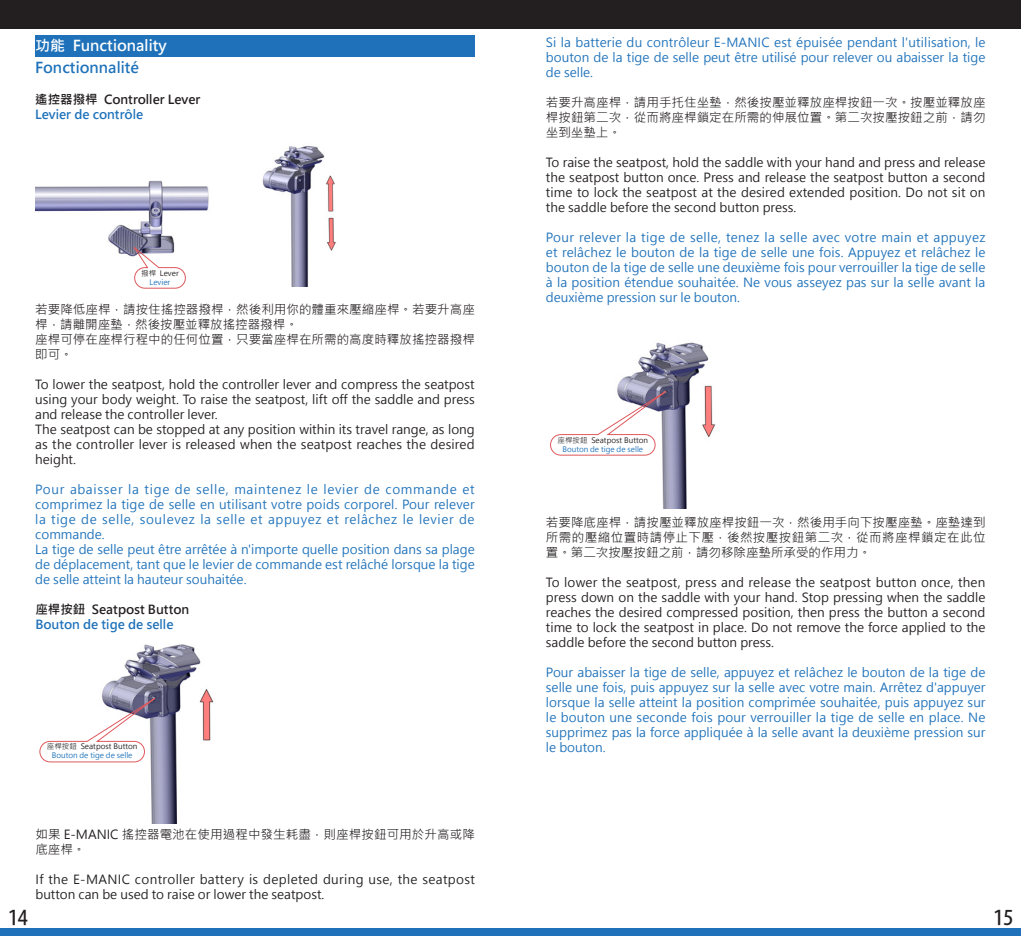
<style>
.page{position:relative;width:1021px;height:950px;background:#fff}
.page>*{position:absolute;margin:0;border:0;box-sizing:border-box;transform-origin:0 0}
.t1{font:700 20px "Adobe Fan Heiti Std";color:#231f20}
.t2{font:700 15px "Microsoft Jheng Hei";color:#fff}
.t3{font:700 15px "Microsoft Jheng Hei";color:#1f72ba}
.t4{font:12.5px/15px "Microsoft Jheng Hei";letter-spacing:.005em;color:#231f20;text-align:justify}
.t5{font:12.5px/15px "Microsoft Jheng Hei";color:#1f72ba;text-align:justify}
.t6{font:12.5px/15px "Microsoft Jheng Hei";letter-spacing:.03em;color:#231f20}
.t7{font:700 12.5px "Microsoft Jheng Hei";color:#231f20}
.t8{font:700 12.5px "Microsoft Jheng Hei";color:#1f72ba}
.t9{font:7.5px "Microsoft Jheng Hei";color:#1f72ba}
.t10{font:7.5px "Microsoft Jheng Hei";color:#231f20}
</style>
<div class="page">
<div style="left:0;top:0;width:1020px;height:28px;background:#231f20"></div>
<div style="left:0;top:928px;width:1020px;height:7px;background:#1f72ba"></div>
<div style="left:36px;top:35px;width:439px;height:22px;background:#1f72ba"></div>
<img style="left:35px;top:180px;width:174px;height:94px">
<img style="left:262px;top:146px;width:74px;height:141px">
<img style="left:608px;top:342px;width:107px;height:166px">
<img style="left:92px;top:644px;width:122px;height:179px">
<div style="left:40px;top:741px;width:105px;height:21px;border:1px solid #de585c;border-radius:10px"></div>
<div style="left:134px;top:267px;width:52px;height:21px;border:1px solid #de585c;border-radius:10px"></div>
<div style="left:550px;top:434px;width:105px;height:21px;border:1px solid #de585c;border-radius:10px"></div>
<p class="t2" style="left:35px;top:36px;width:133px">功能 Functionality</p>
<p class="t3" style="left:35px;top:58px;width:105px">Fonctionnalité</p>
<p class="t7" style="left:35px;top:91px;width:167px">遙控器撥桿 Controller Lever</p>
<p class="t8" style="left:35px;top:106px;width:110px">Levier de contrôle</p>
<p class="t10" style="left:141px;top:269px;width:39px">撥桿 Lever</p>
<p class="t9" style="left:150px;top:278px;width:22px">Levier</p>
<p class="t4" style="left:35px;top:302px;width:441px">若要降低座桿，請按住搖控器撥桿，然後利用你的體重來壓縮座桿。若要升高座桿，請離開座墊，然後按壓並釋放搖控器撥桿。</p>
<p class="t4" style="left:35px;top:332px;width:441px">座桿可停在座桿行程中的任何位置，只要當座桿在所需的高度時釋放搖控器撥桿即可。</p>
<p class="t4" style="left:35px;top:377px;width:441px">To lower the seatpost, hold the controller lever and compress the seatpost using your body weight. To raise the seatpost, lift off the saddle and press and release the controller lever.</p>
<p class="t4" style="left:35px;top:422px;width:441px">The seatpost can be stopped at any position within its travel range, as long as the controller lever is released when the seatpost reaches the desired height.</p>
<p class="t5" style="left:35px;top:482px;width:441px">Pour abaisser la tige de selle, maintenez le levier de commande et comprimez la tige de selle en utilisant votre poids corporel. Pour relever la tige de selle, soulevez la selle et appuyez et relâchez le levier de commande.</p>
<p class="t5" style="left:35px;top:542px;width:441px">La tige de selle peut être arrêtée à n'importe quelle position dans sa plage de déplacement, tant que le levier de commande est relâché lorsque la tige de selle atteint la hauteur souhaitée.</p>
<p class="t7" style="left:35px;top:601px;width:155px">座桿按鈕 Seatpost Button</p>
<p class="t8" style="left:35px;top:616px;width:140px">Bouton de tige de selle</p>
<p class="t10" style="left:47px;top:742px;width:92px">座桿按鈕 Seatpost Button</p>
<p class="t9" style="left:52px;top:751px;width:82px">Bouton de tige de selle</p>
<p class="t4" style="left:35px;top:827px;width:441px">如果 E-MANIC 搖控器電池在使用過程中發生耗盡，則座桿按鈕可用於升高或降底座桿。</p>
<p class="t6" style="left:35px;top:872px;width:441px">If the E-MANIC controller battery is depleted during use, the seatpost button can be used to raise or lower the seatpost.</p>
<p class="t5" style="left:546px;top:34px;width:441px">Si la batterie du contrôleur E-MANIC est épuisée pendant l'utilisation, le bouton de la tige de selle peut être utilisé pour relever ou abaisser la tige de selle.</p>
<p class="t4" style="left:546px;top:94px;width:441px">若要升高座桿，請用手托住坐墊，然後按壓並釋放座桿按鈕一次。按壓並釋放座桿按鈕第二次，從而將座桿鎖定在所需的伸展位置。第二次按壓按鈕之前，請勿坐到坐墊上。</p>
<p class="t4" style="left:546px;top:154px;width:441px">To raise the seatpost, hold the saddle with your hand and press and release the seatpost button once. Press and release the seatpost button a second time to lock the seatpost at the desired extended position. Do not sit on the saddle before the second button press.</p>
<p class="t5" style="left:546px;top:229px;width:441px">Pour relever la tige de selle, tenez la selle avec votre main et appuyez et relâchez le bouton de la tige de selle une fois. Appuyez et relâchez le bouton de la tige de selle une deuxième fois pour verrouiller la tige de selle à la position étendue souhaitée. Ne vous asseyez pas sur la selle avant la deuxième pression sur le bouton.</p>
<p class="t10" style="left:557px;top:435px;width:92px">座桿按鈕 Seatpost Button</p>
<p class="t9" style="left:562px;top:444px;width:82px">Bouton de tige de selle</p>
<p class="t4" style="left:546px;top:514px;width:441px">若要降底座桿，請按壓並釋放座桿按鈕一次，然後用手向下按壓座墊。座墊達到所需的壓縮位置時請停止下壓，後然按壓按鈕第二次，從而將座桿鎖定在此位置。第二次按壓按鈕之前，請勿移除座墊所承受的作用力。</p>
<p class="t4" style="left:546px;top:574px;width:441px">To lower the seatpost, press and release the seatpost button once, then press down on the saddle with your hand. Stop pressing when the saddle reaches the desired compressed position, then press the button a second time to lock the seatpost in place. Do not remove the force applied to the saddle before the second button press.</p>
<p class="t5" style="left:546px;top:664px;width:441px">Pour abaisser la tige de selle, appuyez et relâchez le bouton de la tige de selle une fois, puis appuyez sur la selle avec votre main. Arrêtez d'appuyer lorsque la selle atteint la position comprimée souhaitée, puis appuyez sur le bouton une seconde fois pour verrouiller la tige de selle en place. Ne supprimez pas la force appliquée à la selle avant la deuxième pression sur le bouton.</p>
<h1 class="t1" style="left:8px;top:905px;width:22px">14</h1>
<h1 class="t1" style="left:993px;top:905px;width:21px">15</h1>
</div>
